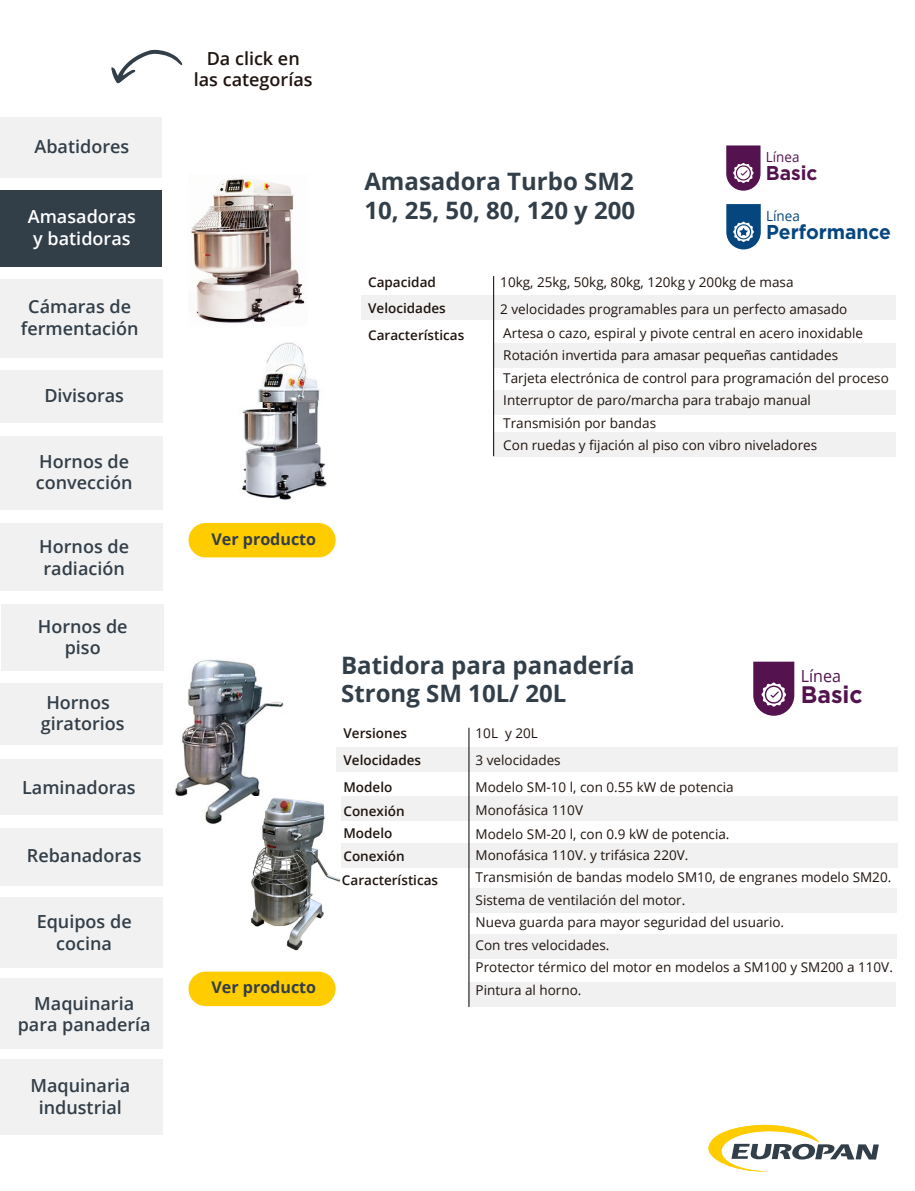
<style>
.page{position:relative;width:915px;height:1191px;background:#fff}
.page>*{position:absolute;margin:0;border:0;box-sizing:border-box;transform-origin:0 0}
.t1{font:700 24px/28.8px "Open Sans";color:#323e48}
.t2{font:700 23.85px "Gotham";color:#54134e;scale:.96 1}
.t3{font:700 20.1px "Gotham";color:#06467e;scale:.96 1}
.t4{font:700 19.95px "Gotham";color:#54134e;scale:.96 1}
.t5{font:600 18px/21.6px "Open Sans";color:#323e48;text-align:center}
.t6{font:600 18px/21px "Open Sans";color:#1f140f;text-align:center}
.t7{font:600 18px/21.6px "Open Sans";color:#fff}
.t8{font:16.65px "Open Sans";color:#54134e;scale:.96 1}
.t9{font:700 16.05px "Open Sans";color:#323e48}
.t10{font:13.95px "Open Sans";color:#54134e;scale:.96 1}
.t11{font:13.95px "Open Sans";color:#06467e;scale:.96 1}
.t12{font:13.5px/22.5px "Open Sans";color:#1f140f}
.t13{font:600 13.5px/27px "Open Sans";color:#1f140f}
</style>
<div class="page">
<svg style="left:726px;top:145px;width:34px;height:46px"></svg>
<div style="left:361px;top:296px;width:534px;height:24px;background:#f1f1f1"></div>
<div style="left:493px;top:344px;width:402px;height:24px;background:#f1f1f1"></div>
<div style="left:493px;top:390px;width:402px;height:24px;background:#f1f1f1"></div>
<div style="left:493px;top:432px;width:402px;height:24px;background:#f1f1f1"></div>
<svg style="left:708px;top:1124px;width:170px;height:48px"></svg>
<hr style="left:493px;top:276px;width:1px;height:180px;background:#000">
<img style="left:191px;top:178px;width:114px;height:145px">
<img style="left:242px;top:342px;width:85px;height:158px">
<svg style="left:726px;top:204px;width:34px;height:45px;background:#3c6e9a"></svg>
<div style="left:1px;top:1059px;width:162px;height:75px;background:#f1f1f1"></div>
<div style="left:1px;top:190px;width:161px;height:77px;background:#323e48"></div>
<div style="left:1px;top:117px;width:161px;height:60px;background:#f1f1f1"></div>
<div style="left:0;top:279px;width:162px;height:78px;background:#f1f1f1"></div>
<div style="left:0;top:370px;width:162px;height:53px;background:#f1f1f1"></div>
<div style="left:0;top:436px;width:162px;height:74px;background:#f1f1f1"></div>
<div style="left:0;top:524px;width:162px;height:67px;background:#f1f1f1"></div>
<div style="left:2px;top:604px;width:162px;height:66px;background:#f1f1f1"></div>
<div style="left:1px;top:683px;width:162px;height:62px;background:#f1f1f1"></div>
<div style="left:0;top:759px;width:162px;height:55px;background:#f1f1f1"></div>
<div style="left:0;top:828px;width:162px;height:57px;background:#f1f1f1"></div>
<div style="left:0;top:897px;width:162px;height:70px;background:#f1f1f1"></div>
<div style="left:0;top:978px;width:162px;height:70px;background:#f1f1f1"></div>
<svg style="left:111px;top:50px;width:71px;height:34px"></svg>
<div style="left:188px;top:523px;width:147px;height:34px;background:#fc0;border-radius:17px"></div>
<svg style="left:753px;top:661px;width:41px;height:55px"></svg>
<div style="left:188px;top:971px;width:147px;height:35px;background:#fc0;border-radius:17px"></div>
<div style="left:336px;top:747px;width:561px;height:24px;background:#f1f1f1"></div>
<div style="left:336px;top:796px;width:561px;height:24px;background:#f1f1f1"></div>
<div style="left:336px;top:843px;width:561px;height:24px;background:#f1f1f1"></div>
<div style="left:469px;top:888px;width:427px;height:24px;background:#f1f1f1"></div>
<div style="left:469px;top:934px;width:427px;height:24px;background:#f1f1f1"></div>
<div style="left:468px;top:982px;width:427px;height:24px;background:#f1f1f1"></div>
<hr style="left:468px;top:728px;width:1px;height:279px;background:#000">
<img style="left:175px;top:659px;width:109px;height:166px">
<img style="left:251px;top:797px;width:89px;height:153px">
<h3 class="t5" style="left:34px;top:135px;width:96px">Abatidores</h3>
<h3 class="t7" style="left:28px;top:205px;width:109px">Amasadoras y batidoras</h3>
<h3 class="t5" style="left:21px;top:295px;width:119px">Cámaras de fermentación</h3>
<h3 class="t5" style="left:44px;top:384px;width:81px">Divisoras</h3>
<h3 class="t5" style="left:36px;top:450px;width:98px;text-align:left">Hornos de convección</h3>
<h3 class="t5" style="left:39px;top:535px;width:91px;text-align:left">Hornos de radiación</h3>
<h3 class="t5" style="left:38px;top:615px;width:91px">Hornos de piso</h3>
<h3 class="t5" style="left:41px;top:691px;width:85px">Hornos giratorios</h3>
<h3 class="t5" style="left:22px;top:776px;width:115px">Laminadoras</h3>
<h3 class="t5" style="left:27px;top:844px;width:116px">Rebanadoras</h3>
<h3 class="t5" style="left:37px;top:910px;width:96px">Equipos de cocina</h3>
<h3 class="t5" style="left:18px;top:991px;width:134px">Maquinaria para panadería</h3>
<h3 class="t5" style="left:30px;top:1074px;width:101px">Maquinaria industrial</h3>
<h3 class="t6" style="left:194px;top:47px;width:120px">Da click en las categorías</h3>
<p class="t9" style="left:211px;top:527px;width:106px">Ver producto</p>
<h1 class="t1" style="left:364px;top:167px;width:272px">Amasadora Turbo SM2<br>10, 25, 50, 80, 120 y 200</h1>
<p class="t10" style="left:765px;top:148px;width:36px">Línea</p>
<h3 class="t4" style="left:765px;top:160px;width:55px">Basic</h3>
<p class="t11" style="left:766px;top:206px;width:37px">Línea</p>
<h3 class="t3" style="left:766px;top:219px;width:132px">Performance</h3>
<p class="t13" style="left:368px;top:268px;width:69px">Capacidad</p>
<p class="t12" style="left:500px;top:270px;width:294px">10kg, 25kg, 50kg, 80kg, 120kg y 200kg de masa</p>
<p class="t13" style="left:368px;top:294px;width:79px">Velocidades</p>
<p class="t12" style="left:500px;top:297px;width:348px">2 velocidades programables para un perfecto amasado</p>
<p class="t13" style="left:368px;top:321px;width:98px">Características</p>
<p class="t12" style="left:503px;top:321px;width:387px">Artesa o cazo, espiral y pivote central en acero inoxidable Rotación invertida para amasar pequeñas cantidades<br>Tarjeta electrónica de control para programación del proceso Interruptor de paro/marcha para trabajo manual Transmisión por bandas<br>Con ruedas y fijación al piso con vibro niveladores</p>
<p class="t9" style="left:211px;top:976px;width:106px">Ver producto</p>
<h1 class="t1" style="left:341px;top:650px;width:295px">Batidora para panadería<br>Strong SM 10L/ 20L</h1>
<p class="t13" style="left:343px;top:719px;width:65px">Versiones</p>
<p class="t12" style="left:475px;top:719px;width:259px;line-height:27px">10L y 20L<br>3 velocidades<br>Modelo SM-10 l, con 0.55 kW de potencia</p>
<p class="t12" style="left:475px;top:798px;width:109px">Monofásica 110V</p>
<p class="t13" style="left:343px;top:746px;width:79px">Velocidades<br>Modelo</p>
<p class="t13" style="left:343px;top:797px;width:63px">Conexión</p>
<p class="t8" style="left:800px;top:664px;width:43px">Línea</p>
<h2 class="t2" style="left:800px;top:679px;width:66px">Basic</h2>
<p class="t13" style="left:343px;top:821px;width:63px;line-height:22.5px">Modelo<br>Conexión</p>
<p class="t13" style="left:342px;top:866px;width:98px">Características</p>
<p class="t12" style="left:475px;top:866px;width:418px">Transmisión de bandas modelo SM10, de engranes modelo SM20.<br>Sistema de ventilación del motor.<br>Nueva guarda para mayor seguridad del usuario.<br>Con tres velocidades.<br>Protector térmico del motor en modelos a SM100 y SM200 a 110V.<br>Pintura al horno.</p>
<p class="t12" style="left:475px;top:823px;width:255px;line-height:21px">Modelo SM-20 l, con 0.9 kW de potencia.<br>Monofásica 110V. y trifásica 220V.</p>
</div>
